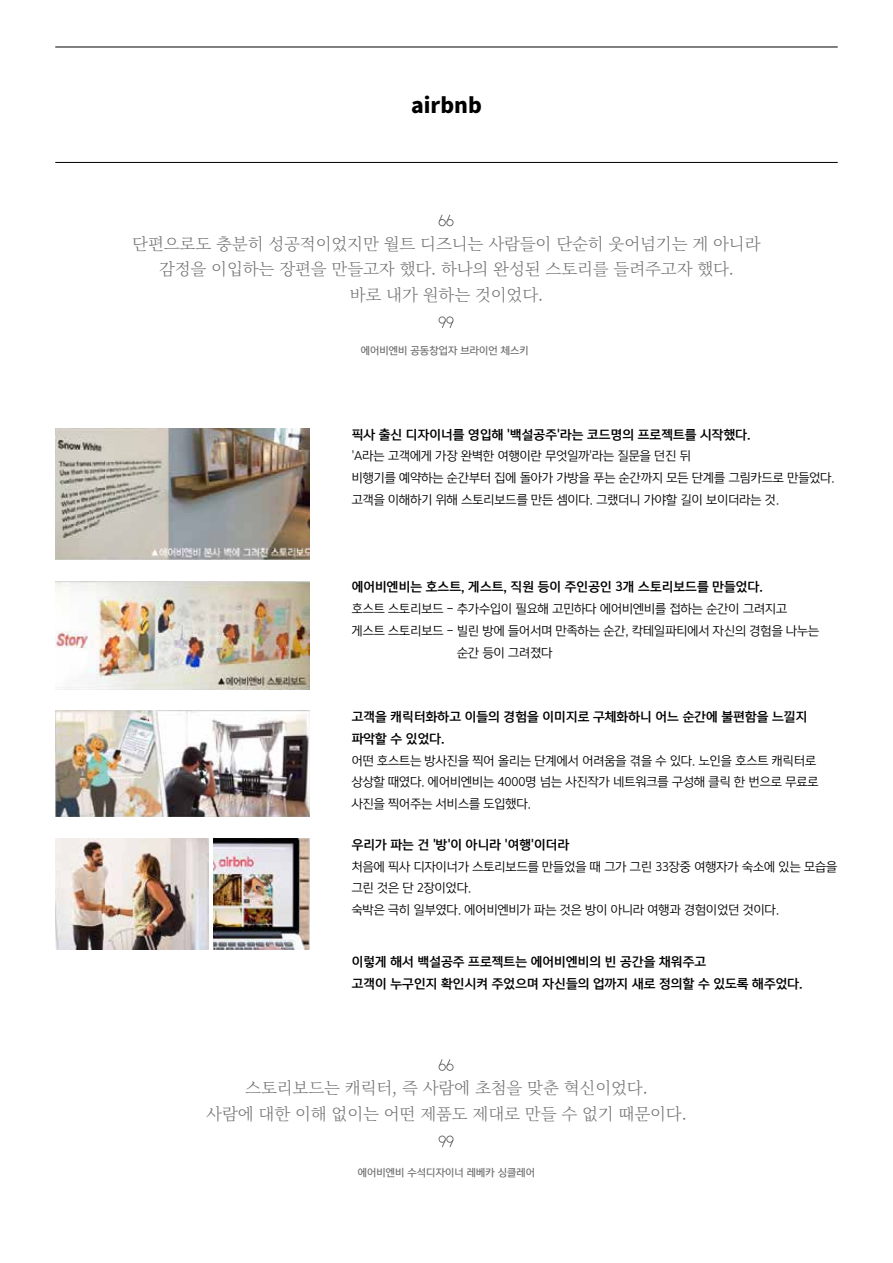
<style>
.page{position:relative;width:893px;height:1263px;background:#fff}
.page>*{position:absolute;margin:0;border:0;box-sizing:border-box;transform-origin:0 0}
.t1{font:900 21px "Noto Sans KR";color:#000}
.t2{font:300 16.5px/25.5px "Noto Serif CJ Kkr";letter-spacing:-.01em;color:#727171;text-align:center}
.t3{font:12px/21.8px "Yoon Gothic Pro 740";color:#000}
.t4{font:12px/21.8px "Yoon Gothic Pro 770";color:#000}
.t5{font:9.75px "Yoon Gothic Pro 760";color:#727171}
</style>
<div class="page">
<hr style="left:55px;top:162px;width:783px;height:1px;background:#000">
<hr style="left:55px;top:47px;width:783px;height:1px;background:#000">
<img style="left:55px;top:428px;width:255px;height:131px">
<img style="left:55px;top:581px;width:255px;height:108px">
<img style="left:56px;top:711px;width:254px;height:106px">
<img style="left:55px;top:839px;width:154px;height:110px">
<div style="left:439px;top:219px;width:7px;height:7px;border:1px solid #727171;border-radius:50%"></div>
<div style="left:447px;top:219px;width:6px;height:7px;border:1px solid #727171;border-radius:50%"></div>
<svg style="left:439px;top:214px;width:11px;height:8px"></svg>
<div style="left:439px;top:317px;width:7px;height:6px;border:1px solid #727171;border-radius:50%"></div>
<svg style="left:442px;top:317px;width:11px;height:11px"></svg>
<svg style="left:439px;top:1059px;width:14px;height:11px"></svg>
<div style="left:439px;top:1136px;width:7px;height:6px;border:1px solid #727171;border-radius:50%"></div>
<svg style="left:442px;top:1136px;width:11px;height:11px"></svg>
<img style="left:214px;top:839px;width:96px;height:110px">
<h1 class="t1" style="left:411px;top:91px;width:72px">airbnb</h1>
<h2 class="t2" style="left:132px;top:231px;width:630px">단편으로도 충분히 성공적이었지만 월트 디즈니는 사람들이 단순히 웃어넘기는 게 아니라 감정을 이입하는 장편을 만들고자 했다. 하나의 완성된 스토리를 들려주고자 했다.<br>바로 내가 원하는 것이었다.</h2>
<p class="t5" style="left:361px;top:344px;width:169px">에어비엔비 공동창업자 브라이언 체스키</p>
<p class="t4" style="left:352px;top:423px;width:401px">픽사 출신 디자이너를 영입해 '백설공주'라는 코드명의 프로젝트를 시작했다.</p>
<p class="t3" style="left:352px;top:445px;width:484px">'A라는 고객에게 가장 완벽한 여행이란 무엇일까'라는 질문을 던진 뒤<br>비행기를 예약하는 순간부터 집에 돌아가 가방을 푸는 순간까지 모든 단계를 그림카드로 만들었다. 고객을 이해하기 위해 스토리보드를 만든 셈이다. 그랬더니 가야할 길이 보이더라는 것.</p>
<p class="t4" style="left:352px;top:576px;width:413px">에어비엔비는 호스트, 게스트, 직원 등이 주인공인 3개 스토리보드를 만들었다.</p>
<p class="t3" style="left:352px;top:598px;width:437px">호스트 스토리보드 - 추가수입이 필요해 고민하다 에어비엔비를 접하는 순간이 그려지고</p>
<p class="t3" style="left:352px;top:619px;width:469px">게스트 스토리보드 - 빌린 방에 들어서며 만족하는 순간, 칵테일파티에서 자신의 경험을 나누는</p>
<p class="t3" style="left:457px;top:641px;width:97px">순간 등이 그려졌다</p>
<p class="t4" style="left:352px;top:706px;width:457px">고객을 캐릭터화하고 이들의 경험을 이미지로 구체화하니 어느 순간에 불편함을 느낄지 파악할 수 있었다.</p>
<p class="t3" style="left:352px;top:749px;width:468px">어떤 호스트는 방사진을 찍어 올리는 단계에서 어려움을 겪을 수 있다. 노인을 호스트 캐릭터로 상상할 때였다. 에어비엔비는 4000명 넘는 사진작가 네트워크를 구성해 클릭 한 번으로 무료로 사진을 찍어주는 서비스를 도입했다.</p>
<p class="t4" style="left:352px;top:833px;width:219px">우리가 파는 건 '방'이 아니라 '여행'이더라</p>
<p class="t3" style="left:352px;top:855px;width:487px">처음에 픽사 디자이너가 스토리보드를 만들었을 때 그가 그린 33장중 여행자가 숙소에 있는 모습을 그린 것은 단 2장이었다.<br>숙박은 극히 일부였다. 에어비엔비가 파는 것은 방이 아니라 여행과 경험이었던 것이다.</p>
<p class="t4" style="left:352px;top:951px;width:453px">이렇게 해서 백설공주 프로젝트는 에어비엔비의 빈 공간을 채워주고<br>고객이 누구인지 확인시켜 주었으며 자신들의 업까지 새로 정의할 수 있도록 해주었다.</p>
<h2 class="t2" style="left:206px;top:1076px;width:482px">스토리보드는 캐릭터, 즉 사람에 초첨을 맞춘 혁신이었다.<br>사람에 대한 이해 없이는 어떤 제품도 제대로 만들 수 없기 때문이다.</h2>
<p class="t5" style="left:358px;top:1166px;width:179px">에어비엔비 수석디자이너 레베카 싱클레어</p>
</div>
